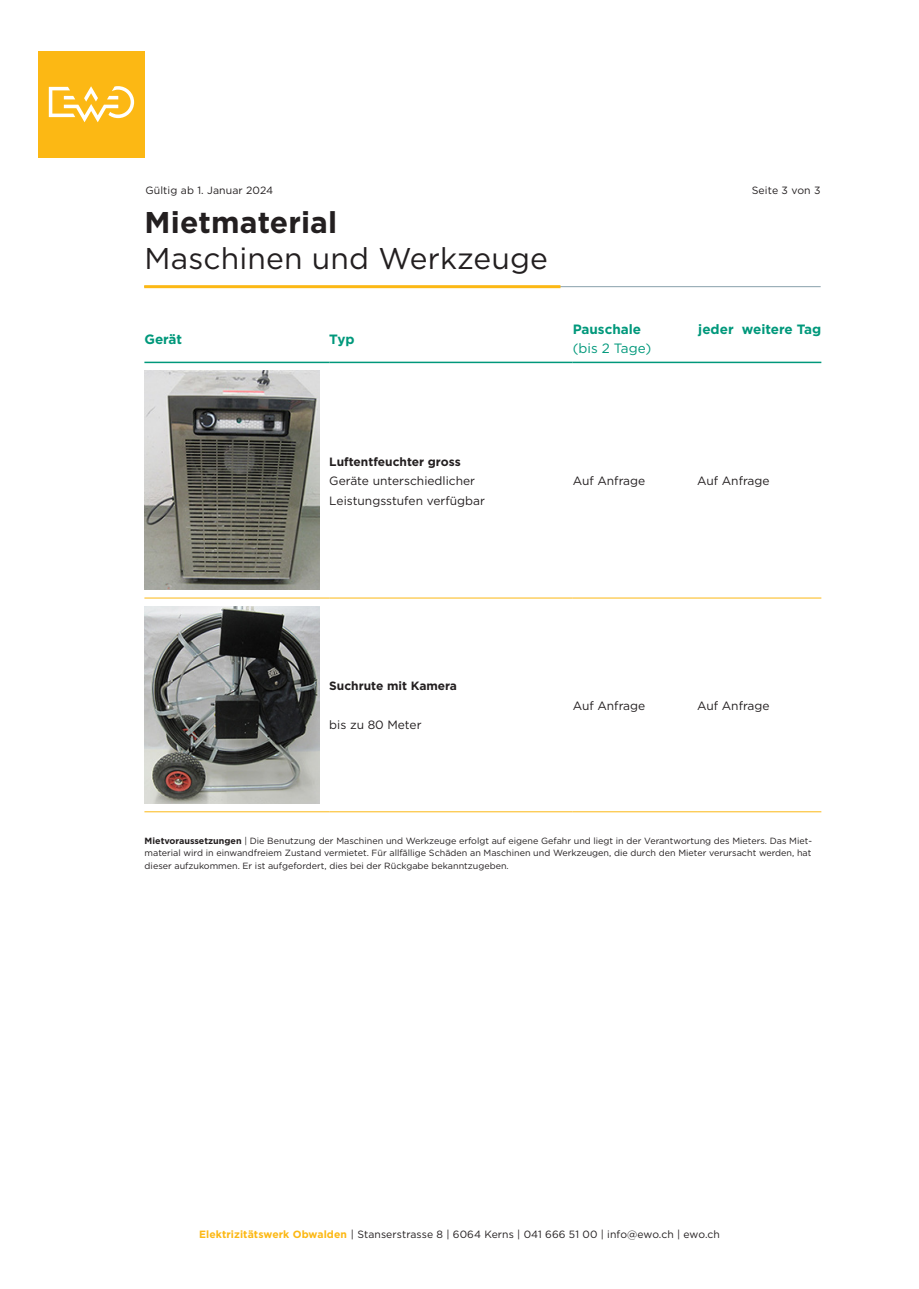
<style>
.page{position:relative;width:919px;height:1289px;background:#fff}
.page>*{position:absolute;margin:0;border:0;box-sizing:border-box;transform-origin:0 0}
._01_Haupttitel{font:30px "Gotham";letter-spacing:.005em;color:#231f20}
._01_Haupttitel-2{font:700 30px "Gotham";letter-spacing:.005em;color:#231f20}
._03_Tabellentitel{font:700 13.5px "Gotham";color:#00987b}
._03_Tabellentitel-2{font:13.5px/19.5px "Gotham";color:#00987b}
._03_Tabellentext{font:12px/19.5px "Gotham";color:#231f20}
._03_Tabellentext-2{font:700 12px "Gotham";color:#231f20}
._04_Legende{font:10.5px "Gotham";letter-spacing:.01em;color:#231f20}
.Kleingedrucktes_Preisblätter{font:9px/12.8px "Gotham";color:#231f20;text-align:justify}
.s1{font-weight:700}
.s2{font-weight:700;color:#fcb814}
</style>
<div class="page">
<div style="left:38px;top:51px;width:107px;height:106px;background:#fcb814"></div>
<svg style="left:49px;top:86px;width:85px;height:36px"></svg>
<hr style="left:144px;top:286px;width:676px;height:1px;background:#89a0ac">
<hr style="left:144px;top:285px;width:416px;height:3px;background:#fcb814">
<hr style="left:144px;top:597px;width:185px;height:1px;background:#fcb814">
<hr style="left:329px;top:597px;width:243px;height:1px;background:#fcb814">
<hr style="left:572px;top:597px;width:125px;height:1px;background:#fcb814">
<hr style="left:697px;top:597px;width:124px;height:1px;background:#fcb814">
<hr style="left:144px;top:811px;width:185px;height:1px;background:#fcb814">
<hr style="left:329px;top:811px;width:243px;height:1px;background:#fcb814">
<hr style="left:572px;top:811px;width:125px;height:1px;background:#fcb814">
<hr style="left:697px;top:811px;width:124px;height:1px;background:#fcb814">
<hr style="left:144px;top:361px;width:185px;height:2px;background:#00987b">
<hr style="left:329px;top:361px;width:243px;height:2px;background:#00987b">
<hr style="left:572px;top:361px;width:125px;height:2px;background:#00987b">
<hr style="left:697px;top:361px;width:124px;height:2px;background:#00987b">
<img style="left:144px;top:371px;width:175px;height:219px">
<img style="left:144px;top:606px;width:175px;height:197px">
<p class="_04_Legende" style="left:145px;top:184px;width:129px">Gültig ab 1. Januar 2024</p>
<p class="_04_Legende" style="left:751px;top:184px;width:70px">Seite 3 von 3</p>
<p class="_01_Haupttitel-2" style="left:145px;top:203px;width:194px">Mietmaterial</p>
<p class="_01_Haupttitel" style="left:145px;top:239px;width:405px">Maschinen und Werkzeuge</p>
<p class="_03_Tabellentitel" style="left:144px;top:330px;width:39px">Gerät</p>
<p class="_03_Tabellentitel" style="left:329px;top:330px;width:27px">Typ</p>
<p class="_03_Tabellentitel-2" style="left:572px;top:319px;width:80px"><span class="s1">Pauschale </span>(bis 2 Tage)</p>
<p class="_03_Tabellentitel" style="left:698px;top:320px;width:124px">jeder weitere Tag</p>
<p class="_03_Tabellentext-2" style="left:329px;top:453px;width:133px">Luftentfeuchter gross</p>
<p class="_03_Tabellentext" style="left:329px;top:471px;width:157px">Geräte unterschiedlicher<br>Leistungsstufen verfügbar</p>
<p class="_03_Tabellentext" style="left:572px;top:471px;width:74px">Auf Anfrage</p>
<p class="_03_Tabellentext" style="left:697px;top:471px;width:74px">Auf Anfrage</p>
<p class="_03_Tabellentext-2" style="left:329px;top:678px;width:129px">Suchrute mit Kamera</p>
<p class="_03_Tabellentext" style="left:329px;top:715px;width:94px">bis zu 80 Meter</p>
<p class="_03_Tabellentext" style="left:572px;top:695px;width:74px">Auf Anfrage</p>
<p class="_03_Tabellentext" style="left:697px;top:695px;width:74px">Auf Anfrage</p>
<p class="Kleingedrucktes_Preisblätter" style="left:145px;top:833px;width:668px"><span class="s1">Mietvoraussetzungen</span> | Die Benutzung der Maschinen und Werkzeuge erfolgt auf eigene Gefahr und liegt in der Verantwortung des Mieters. Das Miet&shy;material wird in einwandfreiem Zustand vermietet. Für allfällige Schäden an Maschinen und Werkzeugen, die durch den Mieter verursacht werden, hat dieser aufzukommen. Er ist aufgefordert, dies bei der Rückgabe bekanntzugeben.</p>
<p class="_04_Legende" style="left:199px;top:1227px;width:522px"><span class="s2">Elektrizitätswerk Obwalden</span> | Stanserstrasse 8 | 6064 Kerns | 041 666 51 00 | info@ewo.ch | ewo.ch</p>
</div>
